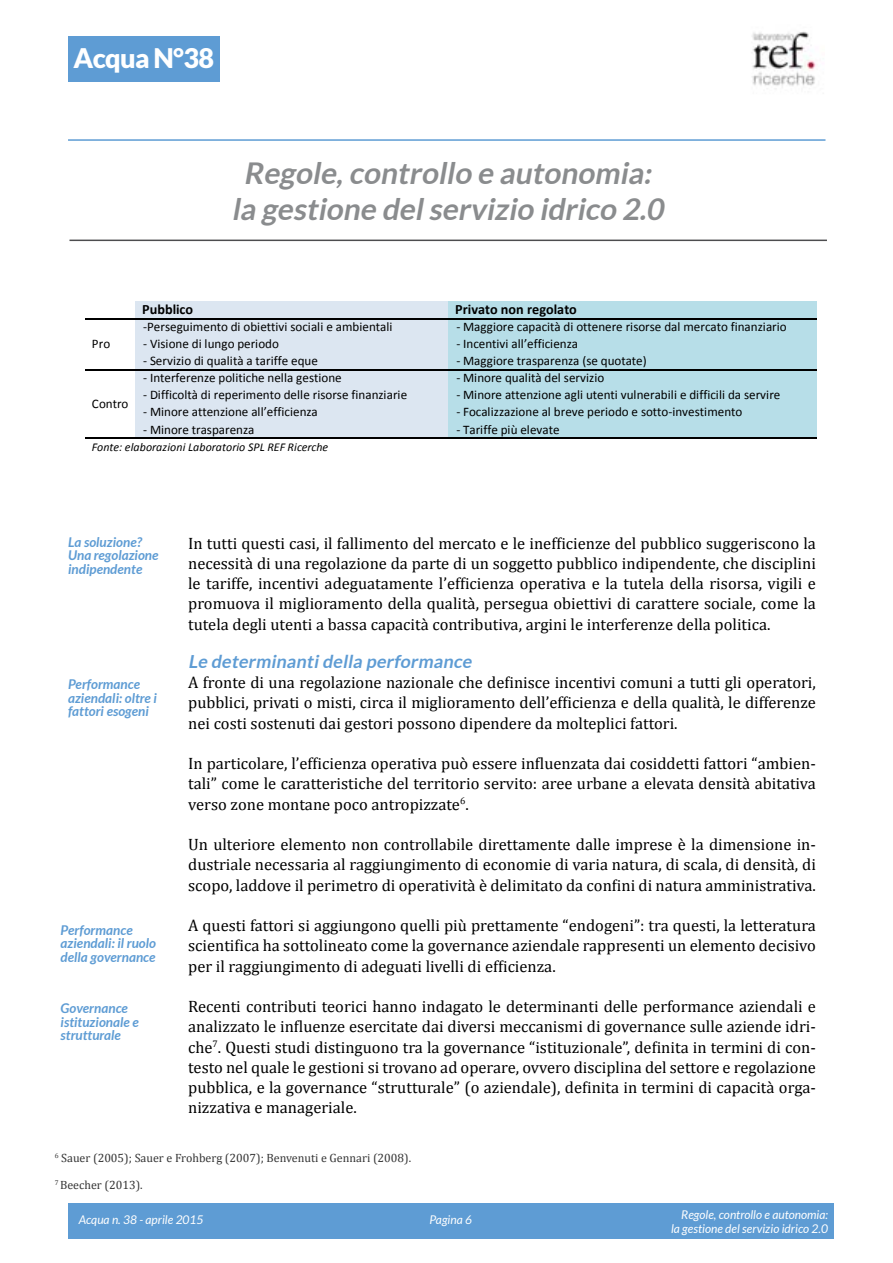
<style>
.page{position:relative;width:893px;height:1263px;background:#fff}
.page>*{position:absolute;margin:0;border:0;box-sizing:border-box;transform-origin:0 0}
.t1{font:italic 700 30px/36px "Lato";color:#8a8c8e;text-align:center}
.t2{font:900 27px "Lato";letter-spacing:-.025em;color:#fff}
.t3{font:italic 700 18px "Lato";color:#5e9cd4}
.t4{font:16.5px/20.2px "Cambria";color:#000;text-align:justify}
.t5{font:700 14.25px "Calibri";letter-spacing:.005em;color:#000}
.t6{font:italic 700 13.5px/13.5px "Lato";color:#5e9cd4}
.t7{font:13.05px "Calibri";color:#000}
.t8{font:italic 12px/14.4px "Lato";color:#fff;text-align:right}
.t9{font:12px "Cambria";color:#343434}
.t10{font:italic 12px "Calibri";letter-spacing:.01em;color:#000}
</style>
<div class="page">
<hr style="left:68px;top:139px;width:757px;height:2px;background:#5e9cd4">
<hr style="left:69px;top:240px;width:758px;height:1px;background:#4d4d4f">
<img style="left:752px;top:31px;width:64px;height:58px">
<div style="left:68px;top:36px;width:152px;height:46px;background:#5e9cd4"></div>
<div style="left:68px;top:1203px;width:765px;height:36px;background:#5e9cd4"></div>
<div style="left:135px;top:301px;width:314px;height:18px;background:#dce6f1"></div>
<div style="left:448px;top:301px;width:369px;height:18px;background:#b7dee8"></div>
<div style="left:135px;top:319px;width:314px;height:119px;background:#dce6f1"></div>
<div style="left:448px;top:319px;width:369px;height:119px;background:#b7dee8"></div>
<hr style="left:86px;top:318px;width:731px;height:1px;background:#000">
<hr style="left:86px;top:369px;width:731px;height:1px;background:#000">
<hr style="left:86px;top:437px;width:731px;height:2px;background:#000">
<h2 class="t2" style="left:74px;top:42px;width:142px">Acqua N°38</h2>
<h1 class="t1" style="left:232px;top:154px;width:439px">Regole,controllo e autonomia: la gestione delservizio idrico 2.0</h1>
<p class="t5" style="left:142px;top:300px;width:53px">Pubblico</p>
<p class="t5" style="left:455px;top:300px;width:123px">Privato non regolato</p>
<p class="t7" style="left:143px;top:319px;width:251px">-Perseguimento di obiettivi sociali e ambientali</p>
<p class="t7" style="left:456px;top:319px;width:332px">- Maggiore capacità di ottenere risorse dal mercato finanziario</p>
<p class="t7" style="left:143px;top:336px;width:137px">- Visione di lungo periodo</p>
<p class="t7" style="left:456px;top:336px;width:123px">- Incentivi all’efficienza</p>
<p class="t7" style="left:143px;top:353px;width:176px">- Servizio di qualità a tariffe eque</p>
<p class="t7" style="left:456px;top:353px;width:192px">- Maggiore trasparenza (se quotate)</p>
<p class="t7" style="left:143px;top:370px;width:200px">- Interferenze politiche nella gestione</p>
<p class="t7" style="left:456px;top:370px;width:150px">- Minore qualità del servizio</p>
<p class="t7" style="left:143px;top:387px;width:266px">- Difficoltà di reperimento delle risorse finanziarie</p>
<p class="t7" style="left:456px;top:387px;width:326px">- Minore attenzione agli utenti vulnerabili e difficili da servire</p>
<p class="t7" style="left:143px;top:404px;width:176px">- Minore attenzione all’efficienza</p>
<p class="t7" style="left:456px;top:404px;width:288px">- Focalizzazione al breve periodo e sotto-investimento</p>
<p class="t7" style="left:143px;top:421px;width:113px">- Minore trasparenza</p>
<p class="t7" style="left:456px;top:421px;width:105px">- Tariffe più elevate</p>
<p class="t10" style="left:92px;top:439px;width:238px">Fonte: elaborazioni Laboratorio SPL REF Ricerche</p>
<p class="t7" style="left:92px;top:336px;width:20px">Pro</p>
<p class="t7" style="left:92px;top:395px;width:38px">Contro</p>
<p class="t6" style="left:68px;top:535px;width:92px">La soluzione?<br>Una regolazione indipendente</p>
<p class="t4" style="left:188px;top:533px;width:629px">In tutti questi casi, il fallimento del mercato e le inefficienze del pubblico suggeriscono la necessità di una regolazione da parte di un soggetto pubblico indipendente, che disciplini le tariffe, incentivi adeguatamente l’efficienza operativa e la tutela della risorsa, vigili e promuova il miglioramento della qualità, persegua obiettivi di carattere sociale, come la tutela degli utenti a bassa capacità contributiva, argini le interferenze della politica.</p>
<p class="t3" style="left:188px;top:651px;width:288px">Le determinantidella performance</p>
<p class="t4" style="left:188px;top:672px;width:629px">A fronte di una regolazione nazionale che definisce incentivi comuni a tutti gli operatori, pubblici, privati o misti, circa il miglioramento dell’efficienza e della qualità, le differenze nei costi sostenuti dai gestori possono dipendere da molteplici fattori.</p>
<p class="t4" style="left:188px;top:753px;width:629px">In particolare, l’efficienza operativa può essere influenzata dai cosiddetti fattori “ambien&shy;tali” come le caratteristiche del territorio servito: aree urbane a elevata densità abitativa verso zone montane poco antropizzate<sup>6</sup>.</p>
<p class="t4" style="left:188px;top:834px;width:629px">Un ulteriore elemento non controllabile direttamente dalle imprese è la dimensione in&shy;dustriale necessaria al raggiungimento di economie di varia natura, di scala, di densità, di scopo, laddove il perimetro di operatività è delimitato da confini di natura amministrativa.</p>
<p class="t4" style="left:188px;top:915px;width:629px">A questi fattori si aggiungono quelli più prettamente “endogeni”: tra questi, la letteratura scientifica ha sottolineato come la governance aziendale rappresenti un elemento decisivo per il raggiungimento di adeguati livelli di efficienza.</p>
<p class="t4" style="left:188px;top:996px;width:629px">Recenti contributi teorici hanno indagato le determinanti delle performance aziendali e analizzato le influenze esercitate dai diversi meccanismi di governance sulle aziende idri&shy;che<sup>7</sup>. Questi studi distinguono tra la governance “istituzionale”, definita in termini di con&shy;testo nel quale le gestioni si trovano ad operare, ovvero disciplina del settore e regolazione pubblica, e la governance “strutturale” (o aziendale), definita in termini di capacità orga&shy;nizzativa e manageriale.</p>
<p class="t6" style="left:68px;top:678px;width:90px">Performance aziendali: oltre i fattori esogeni</p>
<p class="t6" style="left:61px;top:923px;width:97px">Performance aziendali: il ruolo della governance</p>
<p class="t6" style="left:61px;top:1002px;width:80px">Governance istituzionale e strutturale</p>
<p class="t9" style="left:55px;top:1151px;width:358px"><sup>6</sup> Sauer (2005); Sauer e Frohberg (2007); Benvenuti e Gennari (2008).</p>
<p class="t9" style="left:55px;top:1178px;width:90px"><sup>7</sup> Beecher (2013).</p>
<p class="t8" style="left:79px;top:1213px;width:126px">Acqua n. 38 - aprile 2015</p>
<p class="t8" style="left:429px;top:1213px;width:44px">Pagina 6</p>
<p class="t8" style="left:671px;top:1207px;width:159px">Regole, controllo e autonomia: la gestione del servizio idrico 2.0</p>
</div>
